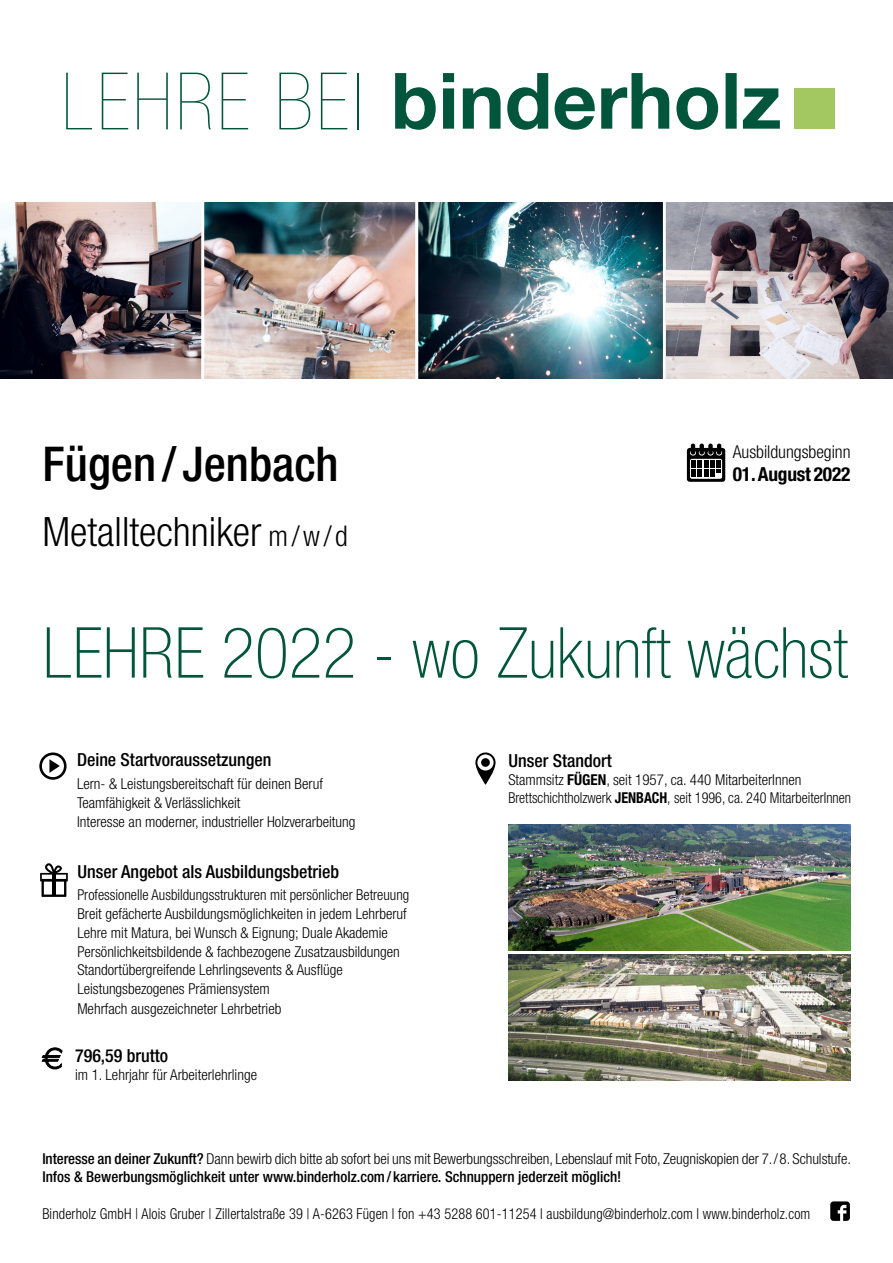
<style>
.page{position:relative;width:893px;height:1263px;background:#fff}
.page>*{position:absolute;margin:0;border:0;box-sizing:border-box;transform-origin:0 0}
.t1{font:900 condensed 79.5px "Helvetica Neue";letter-spacing:.04em;color:#00553a}
.t2{font:100 condensed 70.35px "Helvetica Neue";color:#00553a}
.t3{font:500 condensed 48px "Helvetica Neue";color:#000}
.t4{font:300 condensed 40.5px "Helvetica Neue";color:#000}
.t5{font:700 condensed 19.35px "Helvetica Neue";letter-spacing:-.01em;color:#000}
.t6{font:500 condensed 18px "Helvetica Neue";color:#000}
.t7{font:300 condensed 17.7px "Helvetica Neue";letter-spacing:-.005em;color:#000}
.t8{font:300 condensed 15px/18.9px "Helvetica Neue";color:#000}
.t9{font:500 condensed 15px/18px "Helvetica Neue";color:#000}
.t10{font:300 condensed 15px "Helvetica Neue";color:#000;scale:.95 1}
.s1{font-size:28.5px}
.s2{font-weight:700}
.s3{font-weight:300}
</style>
<div class="page">
<img style="left:0;top:203px;width:893px;height:175px">
<hr style="left:691px;top:444px;width:4px;height:11px;background:#000;border-radius:2px">
<svg style="left:700px;top:444px;width:4px;height:11px"></svg>
<div style="left:708px;top:444px;width:5px;height:11px;background:#000;border-radius:2px"></div>
<hr style="left:717px;top:444px;width:4px;height:11px;background:#000;border-radius:2px">
<svg style="left:687px;top:448px;width:38px;height:34px"></svg>
<svg style="left:40px;top:863px;width:28px;height:34px"></svg>
<svg style="left:475px;top:752px;width:21px;height:33px"></svg>
<svg style="left:42px;top:1047px;width:21px;height:22px"></svg>
<img style="left:508px;top:825px;width:342px;height:125px">
<img style="left:508px;top:955px;width:342px;height:125px">
<svg style="left:830px;top:1201px;width:20px;height:20px"></svg>
<svg style="left:39px;top:752px;width:28px;height:28px"></svg>
<div style="left:794px;top:88px;width:40px;height:41px;background:#a4c861"></div>
<svg style="left:395px;top:73px;width:385px;height:57px"></svg>
<hr style="left:201px;top:194px;width:3px;height:201px;background:#fff">
<hr style="left:415px;top:194px;width:3px;height:201px;background:#fff">
<hr style="left:663px;top:186px;width:3px;height:201px;background:#fff">
<h1 class="t1" style="left:62px;top:58px;width:303px">LEHRE BEI</h1>
<h3 class="t3" style="left:43px;top:436px;width:297px">Fügen / Jenbach</h3>
<p class="t7" style="left:733px;top:441px;width:119px">Ausbildungsbeginn</p>
<p class="t5" style="left:733px;top:463px;width:119px">01. August 2022</p>
<h3 class="t4" style="left:43px;top:509px;width:307px">Metalltechniker <span class="s1">m/w/ d</span></h3>
<h2 class="t2" style="left:43px;top:613px;width:806px">LEHRE 2022 - wo Zukunft wächst</h2>
<p class="t6" style="left:77px;top:749px;width:196px">Deine Startvoraussetzungen</p>
<p class="t8" style="left:77px;top:774px;width:280px">Lern- &amp; Leistungsbereitschaft für deinen Beruf<br>Teamfähigkeit &amp; Verlässlichkeit<br>Interesse an moderner, industrieller Holzverarbeitung</p>
<p class="t6" style="left:77px;top:860px;width:263px">Unser Angebot als Ausbildungsbetrieb</p>
<p class="t8" style="left:77px;top:885px;width:333px">Professionelle Ausbildungsstrukturen mit persönlicher Betreuung Breit gefächerte Ausbildungsmöglichkeiten in jedem Lehrberuf Lehre mit Matura, bei Wunsch &amp; Eignung; Duale Akademie Persönlichkeitsbildende &amp; fachbezogene Zusatzausbildungen Standortübergreifende Lehrlingsevents &amp; Ausflüge Leistungsbezogenes Prämiensystem<br>Mehrfach ausgezeichneter Lehrbetrieb</p>
<p class="t6" style="left:75px;top:1044px;width:95px">796,59 brutto</p>
<p class="t8" style="left:75px;top:1065px;width:184px">im 1. Lehrjahr für Arbeiterlehrlinge</p>
<p class="t6" style="left:508px;top:749px;width:105px">Unser Standort</p>
<p class="t8" style="left:508px;top:770px;width:344px;line-height:18px">Stammsitz <span class="s2">FÜGEN</span>, seit 1957, ca. 440 MitarbeiterInnen<br>Brettschichtholzwerk <span class="s2">JENBACH</span>, seit 1996, ca. 240 MitarbeiterInnen</p>
<p class="t9" style="left:42px;top:1149px;width:810px">Interesse an deiner Zukunft? <span class="s3">Dann bewirb dich bitte ab sofort bei uns mit Bewerbungsschreiben, Lebenslauf mit Foto, Zeugniskopien der 7./8. Schulstufe.<br></span>Infos &amp; Bewerbungsmöglichkeit unter www.binderholz.com/ karriere. Schnuppern jederzeit möglich!</p>
<p class="t10" style="left:42px;top:1205px;width:810px">Binderholz GmbH | Alois Gruber | Zillertalstraße 39 | A-6263 Fügen l fon +43 5288 601-11254 l ausbildung@binderholz.com l www.binderholz.com</p>
</div>
